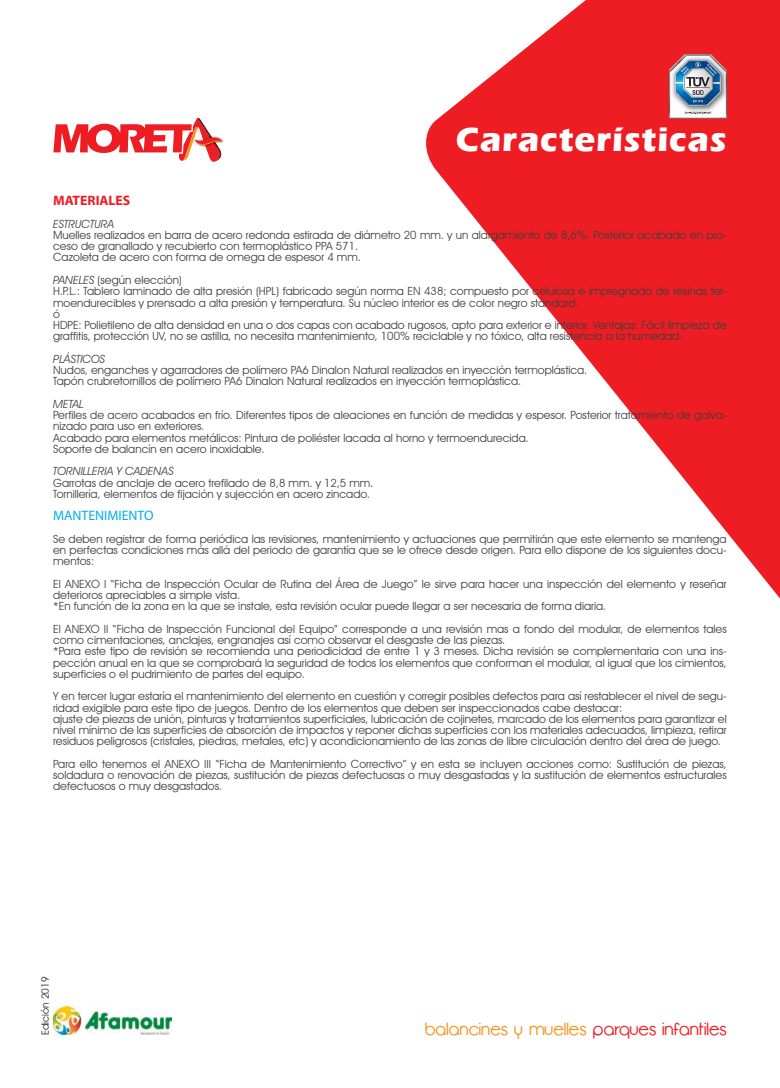
<style>
.page{position:relative;width:780px;height:1088px;background:#fff}
.page>*{position:absolute;margin:0;border:0;box-sizing:border-box;transform-origin:0 0}
.t1{font:700 35px "Eras ITC";letter-spacing:.025em;color:#fff}
.t2{font:17.5px "Opificio";color:#f7931d}
.t3{font:13.75px "Myriad Pro";color:#00aeef}
.t4{font:700 13.75px "Myriad Pro";color:#ee1d23}
.t5{font:11.25px/11.2px "Avant Garde IT Cby BT";color:#3e3e3f}
.t6{font:italic 11.25px "Avant Garde IT Cby BT";color:#3e3e3f}
.t7{font:10px "Avant Garde IT Cby BT";color:#231f20}
.s1{font-style:italic}
.s2{color:#ee1d23}
</style>
<div class="page">
<svg style="left:425px;top:0;width:355px;height:599px"></svg>
<img style="left:221px;top:138px;width:3px;height:6px">
<svg style="left:53px;top:118px;width:168px;height:44px"></svg>
<div style="left:49px;top:153px;width:129px;height:13px;background:#fff"></div>
<img style="left:53px;top:1006px;width:119px;height:29px">
<svg style="left:669px;top:54px;width:57px;height:65px"></svg>
<h1 class="t1" style="left:455px;top:119px;width:272px">Características</h1>
<p class="t4" style="left:53px;top:192px;width:79px">MATERIALES</p>
<p class="t6" style="left:53px;top:217px;width:62px">ESTRUCTURA</p>
<p class="t5" style="left:53px;top:229px;width:675px">Muelles realizados en barra de acero redonda estirada de diámetro 20 mm. y un alargamiento de 8,6%. Posterior acabado en pro&shy;ceso de granallado y recubierto con termoplástico PPA 571.<br>Cazoleta de acero con forma de omega de espesor 4 mm.</p>
<p class="t5" style="left:53px;top:274px;width:675px"><span class="s1">PANELES</span> (según elección)<br>H.P.L.: Tablero laminado de alta presión (HPL) fabricado según norma EN 438; compuesto por celulosa e impregnado de resinas ter&shy;moendurecibles y prensado a alta presión y temperatura. Su núcleo interior es de color negro standard.<br>ó<br>HDPE: Polietileno de alta densidad en una o dos capas con acabado rugosos, apto para exterior e interior. Ventajas: Fácil limpieza de graffitis, protección UV, no se astilla, no necesita mantenimiento, 100% reciclable y no tóxico, alta resistencia a la humedad.</p>
<p class="t6" style="left:53px;top:352px;width:54px">PLÁSTICOS</p>
<p class="t5" style="left:53px;top:364px;width:535px">Nudos, enganches y agarradores de polímero PA6 Dinalon Natural realizados en inyección termoplástica.<br>Tapón crubretornillos de polímero PA6 Dinalon Natural realizados en inyección termoplástica.</p>
<p class="t6" style="left:53px;top:397px;width:32px">METAL</p>
<p class="t5" style="left:53px;top:409px;width:675px">Perfiles de acero acabados en frío. Diferentes tipos de aleaciones en función de medidas y espesor. Posterior tratamiento de galva&shy;nizado para uso en exteriores.<br>Acabado para elementos metálicos: Pintura de poliéster lacada al horno y termoendurecida.<br>Soporte de balancín en acero inoxidable.</p>
<p class="t6" style="left:53px;top:464px;width:122px">TORNILLERIA Y CADENAS</p>
<p class="t5" style="left:53px;top:477px;width:322px">Garrotas de anclaje de acero trefilado de 8,8 mm. y 12,5 mm.<br>Tornillería, elementos de fijación y sujección en acero zincado.</p>
<p class="t3" style="left:53px;top:507px;width:102px">MANTENIMIENTO</p>
<p class="t5" style="left:53px;top:533px;width:675px;text-align:justify">Se deben registrar de forma periódica las revisiones, mantenimiento y actuaciones que permitirán que este elemento se mantenga en perfectas condiciones más allá del periodo de garantía que se le ofrece desde origen. Para ello dispone de los siguientes docu&shy;mentos:</p>
<p class="t5" style="left:53px;top:578px;width:675px">El ANEXO I “Ficha de Inspección Ocular de Rutina del Área de Juego” le sirve para hacer una inspección del elemento y reseñar deterioros apreciables a simple vista.<br>*En función de la zona en la que se instale, esta revisión ocular puede llegar a ser necesaria de forma diaria.</p>
<p class="t5" style="left:53px;top:623px;width:675px">El ANEXO II “Ficha de Inspección Funcional del Equipo” corresponde a una revisión mas a fondo del modular, de elementos tales como cimentaciones, anclajes, engranajes así como observar el desgaste de las piezas.<br>*Para este tipo de revisión se recomienda una periodicidad de entre 1 y 3 meses. Dicha revisión se complementaria con una ins&shy;pección anual en la que se comprobará la seguridad de todos los elementos que conforman el modular, al igual que los cimientos, superficies o el pudrimiento de partes del equipo.</p>
<p class="t5" style="left:53px;top:690px;width:675px">Y en tercer lugar estaría el mantenimiento del elemento en cuestión y corregir posibles defectos para así restablecer el nivel de segu&shy;ridad exigible para este tipo de juegos. Dentro de los elementos que deben ser inspeccionados cabe destacar:<br>ajuste de piezas de unión, pinturas y tratamientos superficiales, lubricación de cojinetes, marcado de los elementos para garantizar el nivel mínimo de las superficies de absorción de impactos y reponer dichas superficies con los materiales adecuados, limpieza, retirar residuos peligrosos (cristales, piedras, metales, etc) y acondicionamiento de las zonas de libre circulación dentro del área de juego.</p>
<p class="t5" style="left:53px;top:758px;width:675px;text-align:justify">Para ello tenemos el ANEXO III “Ficha de Mantenimiento Correctivo” y en esta se incluyen acciones como: Sustitución de piezas, soldadura o renovación de piezas, sustitución de piezas defectuosas o muy desgastadas y la sustitución de elementos estructurales defectuosos o muy desgastados.</p>
<p class="t7" style="left:39px;top:1035px;width:60px;rotate:-90deg">Edición 2019</p>
<h2 class="t2" style="left:425px;top:1019px;width:303px">balancines y muelles <span class="s2">parques infantiles</span></h2>
</div>
